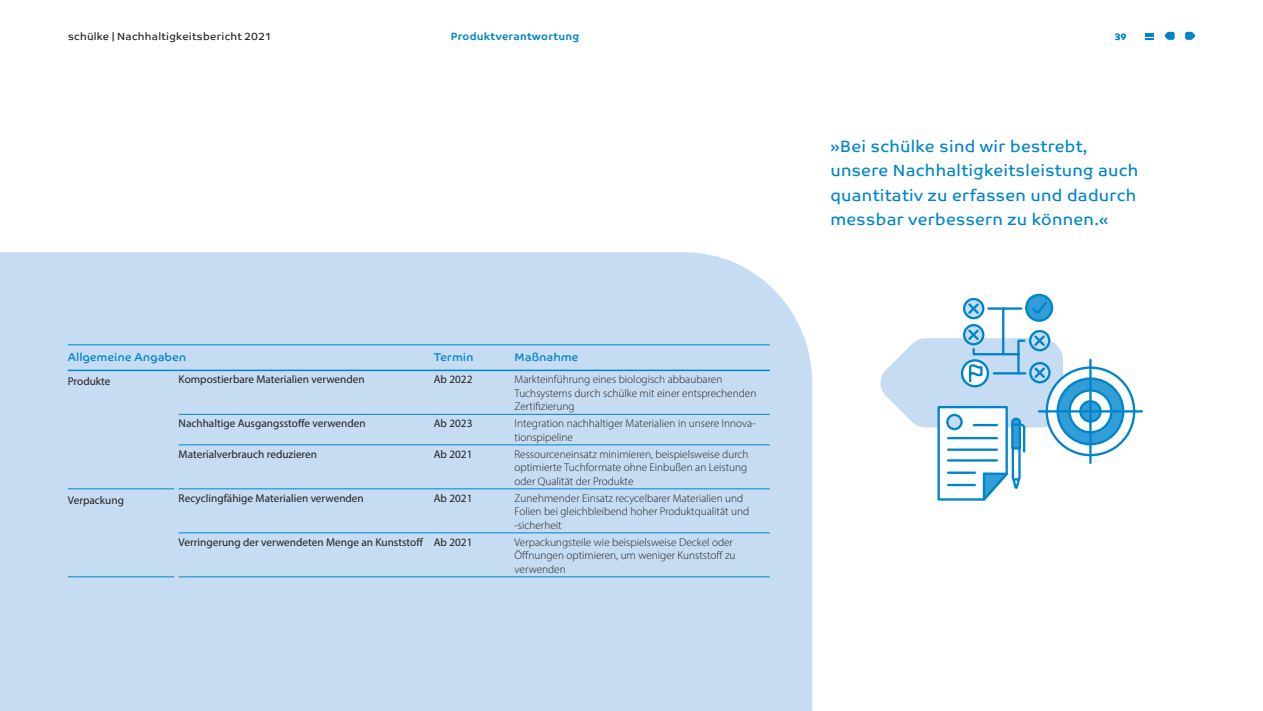
<style>
.page{position:relative;width:1263px;height:711px;background:#fff}
.page>*{position:absolute;margin:0;border:0;box-sizing:border-box;transform-origin:0 0}
.t1{font:16.5px/24.3px "Co Text";letter-spacing:.02em;color:#0085cb}
.t2{font:300 11.25px/13.5px "Myriad Pro";color:#231f20}
.t3{font:11.25px "Myriad Pro";color:#231f20}
.t4{font:11.25px "Co Headline";letter-spacing:.045em;color:#0085cb}
.t5{font:10.5px "Co Text";letter-spacing:.025em;color:#231f20}
.t6{font:700 10.5px "Co Text";letter-spacing:.025em;color:#0085cb}
.t7{font:700 9.15px "Co Text";color:#0085cb}
</style>
<div class="page">
<div style="left:0;top:252px;width:812px;height:458px;background:#c6dcf2"></div>
<hr style="left:68px;top:344px;width:106px;height:1px;background:#0085cb">
<hr style="left:179px;top:344px;width:255px;height:1px;background:#0085cb">
<hr style="left:434px;top:344px;width:80px;height:1px;background:#0085cb">
<hr style="left:514px;top:344px;width:256px;height:1px;background:#0085cb">
<hr style="left:434px;top:414px;width:80px;height:1px;background:#0085cb">
<hr style="left:514px;top:414px;width:256px;height:1px;background:#0085cb">
<hr style="left:68px;top:369px;width:106px;height:2px;background:#0085cb">
<hr style="left:179px;top:369px;width:255px;height:2px;background:#0085cb">
<hr style="left:434px;top:369px;width:80px;height:2px;background:#0085cb">
<hr style="left:514px;top:369px;width:256px;height:2px;background:#0085cb">
<hr style="left:179px;top:488px;width:255px;height:1px;background:#0085cb">
<hr style="left:179px;top:532px;width:255px;height:1px;background:#0085cb">
<hr style="left:179px;top:576px;width:255px;height:1px;background:#0085cb">
<hr style="left:179px;top:414px;width:255px;height:1px;background:#0085cb">
<hr style="left:179px;top:444px;width:255px;height:1px;background:#0085cb">
<hr style="left:68px;top:488px;width:106px;height:1px;background:#0085cb">
<hr style="left:68px;top:576px;width:106px;height:1px;background:#0085cb">
<hr style="left:434px;top:444px;width:80px;height:1px;background:#0085cb">
<hr style="left:514px;top:444px;width:256px;height:1px;background:#0085cb">
<hr style="left:434px;top:488px;width:80px;height:1px;background:#0085cb">
<hr style="left:514px;top:488px;width:256px;height:1px;background:#0085cb">
<hr style="left:434px;top:532px;width:80px;height:1px;background:#0085cb">
<hr style="left:514px;top:532px;width:256px;height:1px;background:#0085cb">
<hr style="left:434px;top:576px;width:80px;height:1px;background:#0085cb">
<hr style="left:514px;top:576px;width:256px;height:1px;background:#0085cb">
<svg style="left:1026px;top:295px;width:26px;height:25px"></svg>
<div style="left:1025px;top:293px;width:28px;height:28px;border:2px solid #0085cb;border-radius:50%"></div>
<div style="left:963px;top:297px;width:21px;height:22px;border:2px solid #0085cb;border-radius:50%"></div>
<svg style="left:880px;top:299px;width:183px;height:202px"></svg>
<svg style="left:1047px;top:367px;width:87px;height:88px"></svg>
<div style="left:1045px;top:366px;width:90px;height:90px;border:2px solid #0085cb;border-radius:50%"></div>
<svg style="left:1058px;top:378px;width:65px;height:66px;background:#2a99d5"></svg>
<div style="left:1056px;top:377px;width:68px;height:68px;border:2px solid #0085cb;border-radius:50%"></div>
<svg style="left:1069px;top:390px;width:42px;height:42px"></svg>
<div style="left:1068px;top:389px;width:44px;height:44px;border:2px solid #0085cb;border-radius:50%"></div>
<svg style="left:1080px;top:401px;width:20px;height:20px"></svg>
<div style="left:1079px;top:400px;width:23px;height:22px;border:2px solid #0085cb;border-radius:50%"></div>
<hr style="left:1089px;top:359px;width:2px;height:103px;background:#0085cb">
<hr style="left:1039px;top:410px;width:103px;height:2px;background:#0085cb">
<svg style="left:1145px;top:33px;width:8px;height:7px"></svg>
<svg style="left:1165px;top:32px;width:9px;height:8px"></svg>
<svg style="left:1185px;top:32px;width:10px;height:8px"></svg>
<p class="t5" style="left:68px;top:30px;width:205px">schülke | Nachhaltigkeitsbericht 2021</p>
<p class="t6" style="left:451px;top:30px;width:130px">Produktverantwortung</p>
<p class="t7" style="left:1114px;top:31px;width:14px">39</p>
<p class="t4" style="left:68px;top:350px;width:120px">Allgemeine Angaben</p>
<p class="t4" style="left:434px;top:350px;width:41px">Termin</p>
<p class="t4" style="left:514px;top:350px;width:65px">Maßnahme</p>
<p class="t3" style="left:68px;top:374px;width:44px">Produkte</p>
<p class="t3" style="left:179px;top:372px;width:188px">Kompostierbare Materialien verwenden</p>
<p class="t3" style="left:434px;top:372px;width:40px">Ab 2022</p>
<p class="t2" style="left:514px;top:372px;width:243px">Markteinführung eines biologisch abbaubaren<br>Tuchsystems durch schülke mit einer entsprechenden<br>Zertifizierung</p>
<p class="t3" style="left:179px;top:416px;width:189px">Nachhaltige Ausgangsstoffe verwenden</p>
<p class="t3" style="left:434px;top:416px;width:40px">Ab 2023</p>
<p class="t2" style="left:514px;top:416px;width:243px">Integration nachhaltiger Materialien in unsere Innova&shy;tionspipeline</p>
<p class="t3" style="left:179px;top:446px;width:140px">Materialverbrauch reduzieren</p>
<p class="t3" style="left:434px;top:446px;width:40px">Ab 2021</p>
<p class="t2" style="left:514px;top:446px;width:236px;text-align:justify">Ressourceneinsatz minimieren, beispielsweise durch optimierte Tuchformate ohne Einbußen an Leistung oder Qualität der Produkte</p>
<p class="t3" style="left:68px;top:492px;width:58px">Verpackung</p>
<p class="t3" style="left:179px;top:490px;width:187px">Recyclingfähige Materialien verwenden</p>
<p class="t3" style="left:434px;top:490px;width:40px">Ab 2021</p>
<p class="t2" style="left:514px;top:490px;width:236px">Zunehmender Einsatz recycelbarer Materialien und<br>Folien bei gleichbleibend hoher Produktqualität und -sicherheit</p>
<p class="t3" style="left:179px;top:534px;width:295px">Verringerung der verwendeten Menge an Kunststoff Ab 2021</p>
<p class="t2" style="left:514px;top:534px;width:222px">Verpackungsteile wie beispielsweise Deckel oder<br>Öffnungen optimieren, um weniger Kunststoff zu verwenden</p>
<h1 class="t1" style="left:830px;top:134px;width:310px">»Bei schülke sind wir bestrebt, unsere Nachhaltigkeitsleistung auch quantitativ zu erfassen und dadurch messbar verbessern zu können.«</h1>
</div>
